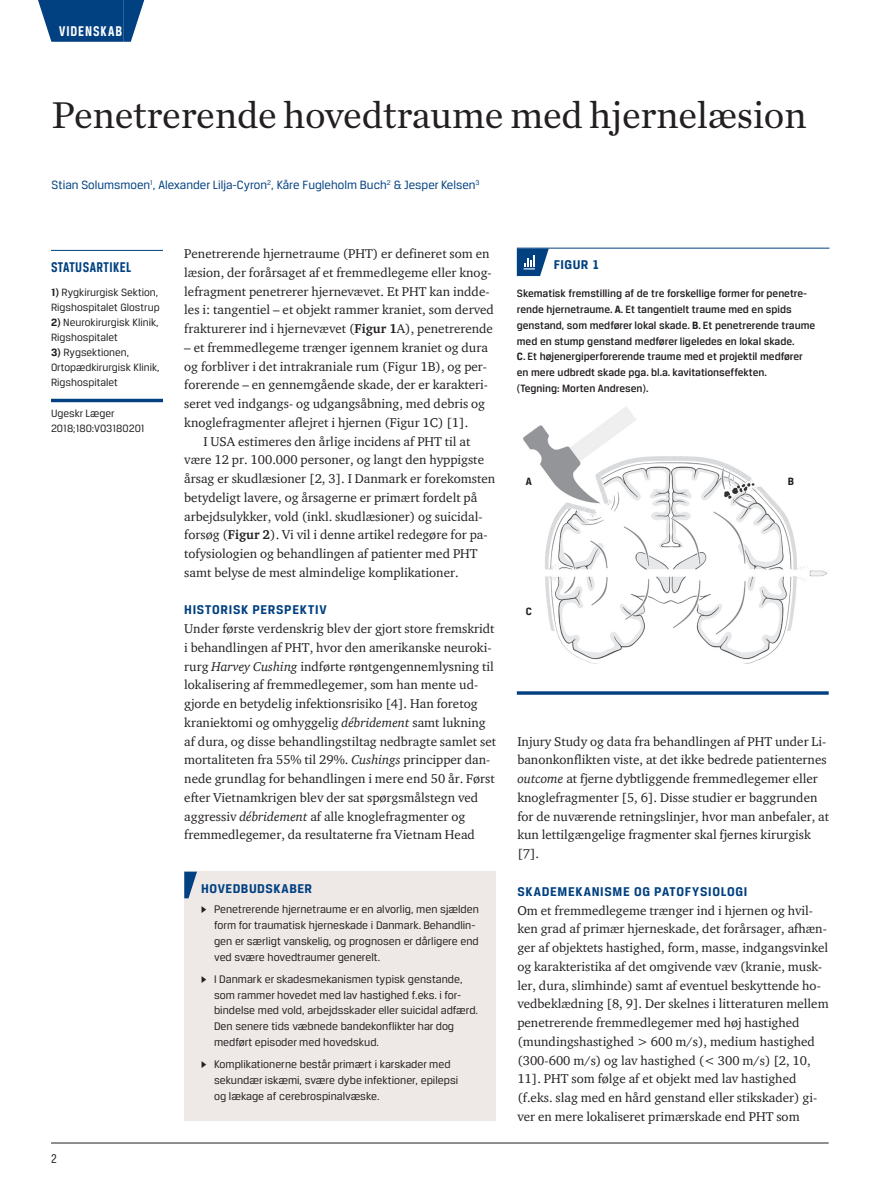
<style>
.page{position:relative;width:893px;height:1191px;background:#fff}
.page>*{position:absolute;margin:0;border:0;box-sizing:border-box;transform-origin:0 0}
.t1{font:39px "Chronicle Text G1";letter-spacing:-.01em;color:#231f20}
.t2{font:700 15px "Breuer Condensed";letter-spacing:.03em;color:#014081}
.t3{font:700 15px "Breuer Condensed";letter-spacing:.065em;color:#fff}
.t4{font:700 13.5px "Breuer Text";letter-spacing:.045em;color:#014081}
.t5{font:13.5px "Breuer Condensed";color:#231f20}
.t6{font:13.05px/18.8px "ITC Charter Com";color:#231f20}
.t7{font:12.75px "Breuer Text";color:#014081}
.t8{font:11.7px/15.8px "Breuer Text";color:#231f20}
.t9{font:500 11.25px/15.8px "Breuer Text";color:#231f20}
.t10{font:11.25px/15px "Breuer Text";color:#231f20}
.t11{font:700 11.25px "Breuer Text";color:#231f20}
.s1{font-weight:700}
.s2{font-style:italic}
.s3{font-family:"Greta Text"}
</style>
<div class="page">
<hr style="left:51px;top:1142px;width:778px;height:1px;background:#231f20">
<div style="left:59px;top:0;width:64px;height:42px;background:#014081"></div>
<svg style="left:38px;top:0;width:21px;height:42px"></svg>
<svg style="left:123px;top:0;width:21px;height:42px"></svg>
<hr style="left:51px;top:250px;width:112px;height:1px;background:#014081">
<hr style="left:51px;top:399px;width:112px;height:3px;background:#014081">
<hr style="left:517px;top:248px;width:37px;height:1px;background:#014081">
<hr style="left:554px;top:248px;width:275px;height:1px;background:#014081">
<svg style="left:517px;top:248px;width:32px;height:28px"></svg>
<img style="left:523px;top:406px;width:305px;height:258px">
<hr style="left:517px;top:691px;width:312px;height:3px;background:#014081">
<div style="left:184px;top:871px;width:312px;height:249px;background:#eee9e6"></div>
<svg style="left:184px;top:871px;width:13px;height:27px"></svg>
<p class="t3" style="left:59px;top:23px;width:65px">VIDENSKAB</p>
<h1 class="t1" style="left:52px;top:86px;width:757px">Penetrerende hovedtraume med hjernelæsion</h1>
<p class="t7" style="left:52px;top:178px;width:429px">Stian Solumsmoen<sup>1</sup>, Alexander Lilja-Cyron<sup>2</sup>, Kåre Fugleholm Buch<sup>2</sup> &amp; Jesper Kelsen<sup>3</sup></p>
<p class="t2" style="left:51px;top:259px;width:82px">STATUSARTIKEL</p>
<p class="t10" style="left:51px;top:285px;width:110px"><span class="s1">1)</span> Rygkirurgisk Sektion,<br>Rigshospitalet Glostrup</p>
<p class="t10" style="left:51px;top:315px;width:109px"><span class="s1">2)</span> Neurokirurgisk Klinik,<br>Rigshospitalet</p>
<p class="t10" style="left:51px;top:344px;width:110px"><span class="s1">3)</span> Rygsektionen,<br>Ortopædkirurgisk Klinik,<br>Rigshospitalet</p>
<p class="t10" style="left:51px;top:406px;width:95px">Ugeskr Læger<br>2018;180:V03180201</p>
<p class="t5" style="left:51px;top:1150px;width:7px">2</p>
<p class="t6" style="left:184px;top:244px;width:311px">Penetrerende hjernetraume (PHT) er defineret som en læsion, der forårsaget af et fremmedlegeme eller knog&shy;lefragment penetrerer hjernevævet. Et PHT kan indde&shy;les i: tangentiel – et objekt rammer kraniet, som derved frakturerer ind i hjernevævet (<span class="s1">Figur 1</span>A), penetrerende</p>
<p class="t6" style="left:184px;top:338px;width:305px">– et fremmedlegeme trænger igennem kraniet og dura og forbliver i det intrakraniale rum (Figur 1B), og per&shy;forerende – en gennemgående skade, der er karakteri&shy;seret ved indgangs- og udgangsåbning, med debris og knoglefragmenter aflejret i hjernen (Figur 1C) [1].</p>
<p class="t6" style="left:184px;top:431px;width:312px;text-indent:19px">I USA estimeres den årlige incidens af PHT til at være 12 pr. 100.000 personer, og langt den hyppigste årsag er skudlæsioner [2, 3]. I Danmark er forekomsten betydeligt lavere, og årsagerne er primært fordelt på arbejdsulykker, vold (inkl. skudlæsioner) og suicidal&shy;forsøg (<span class="s1">Figur 2</span>). Vi vil i denne artikel redegøre for pa&shy;tofysiologien og behandlingen af patienter med PHT samt belyse de mest almindelige komplikationer.</p>
<p class="t4" style="left:184px;top:602px;width:144px">HISTORISK PERSPEKTIV</p>
<p class="t6" style="left:184px;top:619px;width:313px">Under første verdenskrig blev der gjort store fremskridt i behandlingen af PHT, hvor den amerikanske neuroki&shy;rurg <span class="s2">Harvey Cushing</span> indførte røntgengennemlysning til lokalisering af fremmedlegemer, som han mente ud&shy;gjorde en betydelig infektionsrisiko [4]. Han foretog kraniektomi og omhyggelig <span class="s2">débridement</span> samt lukning af dura, og disse behandlingstiltag nedbragte samlet set mortaliteten fra 55% til 29%. <span class="s2">Cushings</span> principper dan&shy;nede grundlag for behandlingen i mere end 50 år. Først efter Vietnamkrigen blev der sat spørgsmålstegn ved aggressiv <span class="s2">débridement</span> af alle knoglefragmenter og fremmedlegemer, da resultaterne fra Vietnam Head</p>
<p class="t4" style="left:201px;top:881px;width:112px">HOVEDBUDSKABER</p>
<p class="t8" style="left:214px;top:901px;width:266px;text-indent:-13px"><span class="s3">▶</span> Penetrerende hjernetraume er en alvorlig, men sjælden form for traumatisk hjerneskade i Danmark. Behandlin&shy;gen er særligt vanskelig, og prognosen er dårligere end ved svære hovedtraumer generelt.</p>
<p class="t8" style="left:214px;top:971px;width:266px;text-indent:-13px"><span class="s3">▶</span> I Danmark er skadesmekanismen typisk genstande, som rammer hovedet med lav hastighed f.eks. i for&shy;bindelse med vold, arbejdsskader eller suicidal adfærd.<br>Den senere tids væbnede bandekonflikter har dog medført episoder med hovedskud.</p>
<p class="t8" style="left:214px;top:1056px;width:246px;text-indent:-13px"><span class="s3">▶</span> Komplikationerne består primært i karskader med sekundær iskæmi, svære dybe infektioner, epilepsi og lækage af cerebrospinalvæske.</p>
<p class="t4" style="left:554px;top:257px;width:47px">FIGUR 1</p>
<p class="t9" style="left:517px;top:285px;width:300px">Skematisk fremstilling af de tre forskellige former for penetre&shy;rende hjernetraume. <span class="s1">A</span>. Et tangentielt traume med en spids genstand, som medfører lokal skade. <span class="s1">B</span>. Et penetrerende traume med en stump genstand medfører ligeledes en lokal skade.<br><span class="s1">C</span>. Et højenergiperforerende traume med et projektil medfører en mere udbredt skade pga. bl.a. kavitationseffekten.<br>(Tegning: Morten Andresen).</p>
<p class="t11" style="left:526px;top:475px;width:8px">A</p>
<p class="t11" style="left:526px;top:604px;width:8px">C</p>
<p class="t11" style="left:788px;top:475px;width:8px">B</p>
<p class="t6" style="left:517px;top:731px;width:313px">Injury Study og data fra behandlingen af PHT under Li&shy;banonkonflikten viste, at det ikke bedrede patienternes <span class="s2">outcome</span> at fjerne dybtliggende fremmedlegemer eller knoglefragmenter [5, 6]. Disse studier er baggrunden for de nuværende retningslinjer, hvor man anbefaler, at kun lettilgængelige fragmenter skal fjernes kirurgisk [7].</p>
<p class="t4" style="left:517px;top:883px;width:232px">SKADEMEKANISME OG PATOFYSIOLOGI</p>
<p class="t6" style="left:517px;top:900px;width:313px">Om et fremmedlegeme trænger ind i hjernen og hvil&shy;ken grad af primær hjerneskade, det forårsager, afhæn&shy;ger af objektets hastighed, form, masse, indgangsvinkel og karakteristika af det omgivende væv (kranie, musk&shy;ler, dura, slimhinde) samt af eventuel beskyttende ho&shy;vedbeklædning [8, 9]. Der skelnes i litteraturen mellem penetrerende fremmedlegemer med høj hastighed (mundingshastighed &gt; 600 m/s), medium hastighed (300-600 m/s) og lav hastighed (&lt; 300 m/s) [2, 10, 11]. PHT som følge af et objekt med lav hastighed (f.eks. slag med en hård genstand eller stikskader) gi&shy;ver en mere lokaliseret primærskade end PHT som</p>
</div>
